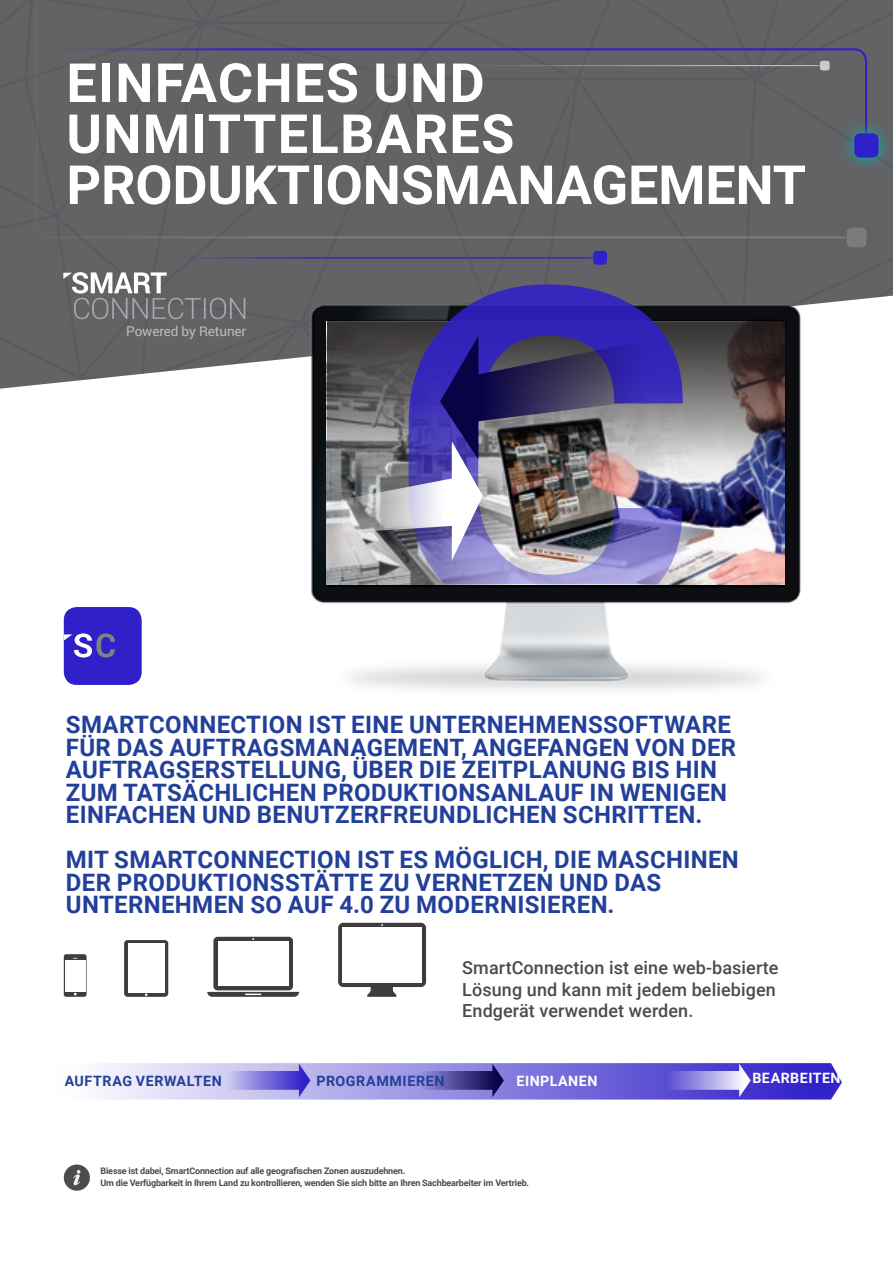
<style>
.page{position:relative;width:893px;height:1263px;background:#fff}
.page>*{position:absolute;margin:0;border:0;box-sizing:border-box;transform-origin:0 0}
.PAG_NERE_-_TITOLO{font:700 54px/51px "Roboto";letter-spacing:.01em;color:#fff}
.PAG_NERE_-_INTRO_ver{font:700 24px/22.5px "Roboto";letter-spacing:.015em;color:#223f99}
.t1{font:500 18px/21.6px "Roboto";letter-spacing:.005em;color:#4b4c4d}
.t2{font:700 14.25px "Roboto";letter-spacing:.045em;color:#223f99}
.t3{font:700 14.25px "Roboto";letter-spacing:.035em;color:#fff}
.t4{font:13.5px "Roboto";letter-spacing:-.01em;color:#bcbdc0}
.t5{font:700 9px "Roboto";letter-spacing:-.02em;color:#4b4c4d}
</style>
<div class="page">
<img style="left:311px;top:390px;width:490px;height:301px">
<img style="left:327px;top:513px;width:457px;height:71px">
<img style="left:327px;top:390px;width:457px;height:123px">
<img style="left:409px;top:390px;width:274px;height:194px">
<svg style="left:341px;top:435px;width:142px;height:147px;background:#9998af"></svg>
<img style="left:440px;top:390px;width:336px;height:74px">
<div style="left:64px;top:607px;width:78px;height:78px;background:#3020c9;border-radius:13px"></div>
<svg style="left:64px;top:633px;width:51px;height:24px"></svg>
<svg style="left:124px;top:940px;width:44px;height:57px"></svg>
<div style="left:128px;top:943px;width:37px;height:50px;background:#fff"></div>
<svg style="left:207px;top:937px;width:92px;height:60px"></svg>
<div style="left:218px;top:941px;width:70px;height:45px;background:#fff"></div>
<svg style="left:64px;top:954px;width:23px;height:43px"></svg>
<div style="left:65px;top:960px;width:21px;height:31px;background:#fff"></div>
<svg style="left:338px;top:923px;width:88px;height:74px"></svg>
<div style="left:342px;top:927px;width:80px;height:55px;background:#fff"></div>
<svg style="left:101px;top:1063px;width:741px;height:36px;background:#8e85dd"></svg>
<svg style="left:0;top:0;width:892px;height:390px;background:#63626d"></svg>
<div style="left:64px;top:1164px;width:26px;height:27px;background:#4b4c4d;border-radius:50%"></div>
<svg style="left:73px;top:1170px;width:7px;height:16px"></svg>
<hr style="left:892px;top:0;width:1px;height:1263px;background:#bcbdc0">
<p class="PAG_NERE_-_TITOLO" style="left:66px;top:55px;width:741px">EINFACHES UND<br>UNMITTELBARES<br>PRODUKTIONSMANAGEMENT</p>
<p class="t4" style="left:126px;top:322px;width:122px">Powered by Retuner</p>
<p class="PAG_NERE_-_INTRO_ver" style="left:66px;top:712px;width:672px">SMARTCONNECTION IST EINE UNTERNEHMENSSOFTWARE FÜR DAS AUFTRAGSMANAGEMENT, ANGEFANGEN VON DER AUFTRAGSERSTELLUNG, ÜBER DIE ZEITPLANUNG BIS HIN ZUM TATSÄCHLICHEN PRODUKTIONSANLAUF IN WENIGEN EINFACHEN UND BENUTZERFREUNDLICHEN SCHRITTEN.</p>
<p class="PAG_NERE_-_INTRO_ver" style="left:66px;top:847px;width:674px">MIT SMARTCONNECTION IST ES MÖGLICH, DIE MASCHINEN<br>DER PRODUKTIONSSTÄTTE ZU VERNETZEN UND DAS<br>UNTERNEHMEN SO AUF 4.0 ZU MODERNISIEREN.</p>
<p class="t1" style="left:462px;top:956px;width:318px">SmartConnection ist eine web-basierte<br>Lösung und kann mit jedem beliebigen<br>Endgerät verwendet werden.</p>
<p class="t2" style="left:65px;top:1071px;width:159px">AUFTRAG VERWALTEN</p>
<p class="t3" style="left:752px;top:1067px;width:90px">BEARBEITEN</p>
<p class="t2" style="left:316px;top:1071px;width:130px">PROGRAMMIEREN</p>
<p class="t3" style="left:517px;top:1071px;width:82px">EINPLANEN</p>
<p class="t5" style="left:101px;top:1165px;width:306px">Biesse ist dabei, SmartConnection auf alle geografischen Zonen auszudehnen.</p>
<p class="t5" style="left:101px;top:1177px;width:430px">Um die Verfügbarkeit in Ihrem Land zu kontrollieren, wenden Sie sich bitte an Ihren Sachbearbeiter im Vertrieb.</p>
</div>
